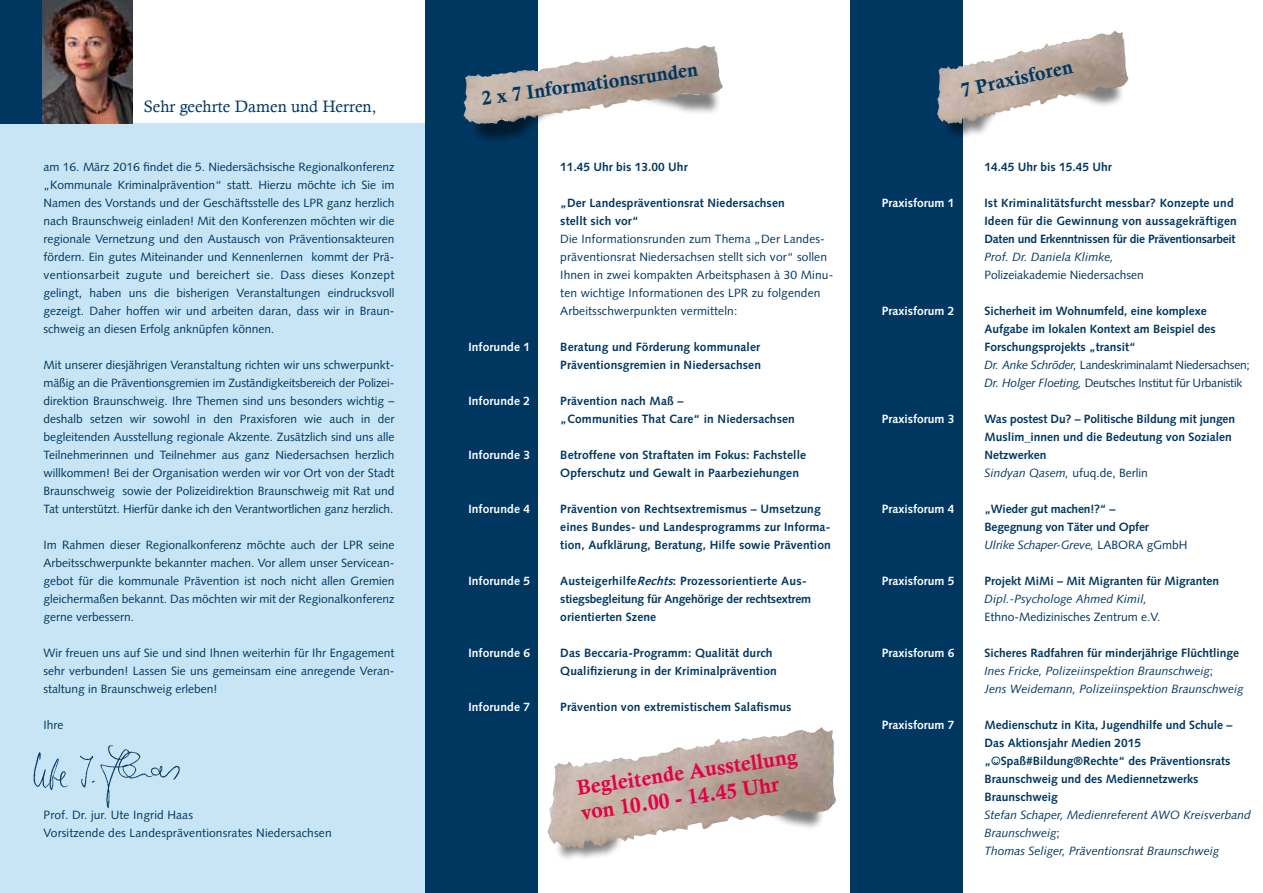
<style>
.page{position:relative;width:1263px;height:893px;background:#fff}
.page>*{position:absolute;margin:0;border:0;box-sizing:border-box;transform-origin:0 0}
.t1{font:21.15px/25.3px "Calis MT Bol";color:#e40045}
.t2{font:19.5px "Calis MT Bol";color:#003760}
.t3{font:16.5px "Calisto";color:#003760}
.t4{font:12px/18px "Syntax";letter-spacing:.01em;color:#003760;text-align:justify}
.t5{font:700 12px/18px "Syntax";letter-spacing:.01em;color:#003760}
.t6{font:italic 12px/18px "Syntax";color:#003760}
.t7{font:700 12px "Syntax";color:#fff}
.t8{font:700 12px/18px "Syntax";letter-spacing:-.015em;color:#003760}
.s1{font-style:italic}
.s2{font-weight:400;font-style:italic}
.s3{font-weight:400}
.s4{font-weight:700;font-style:normal}
.s5{font-style:normal}
</style>
<div class="page">
<div style="left:0;top:123px;width:425px;height:770px;background:#c7e5f4"></div>
<div style="left:425px;top:0;width:113px;height:893px;background:#003760"></div>
<div style="left:469px;top:68px;width:251px;height:75px;background:#000;opacity:.5"></div>
<svg style="left:468px;top:77px;width:233px;height:47px"></svg>
<div style="left:850px;top:0;width:113px;height:893px;background:#003760"></div>
<img style="left:33px;top:745px;width:147px;height:64px">
<div style="left:0;top:0;width:43px;height:123px;background:#003760"></div>
<div style="left:941px;top:61px;width:182px;height:78px;background:#000;opacity:.5"></div>
<svg style="left:939px;top:70px;width:165px;height:50px"></svg>
<img style="left:939px;top:32px;width:175px;height:38px">
<img style="left:467px;top:46px;width:236px;height:31px">
<img style="left:43px;top:0;width:90px;height:123px">
<svg style="left:993px;top:759px;width:6px;height:5px"></svg>
<div style="left:553px;top:768px;width:271px;height:94px;background:#000;opacity:.5"></div>
<svg style="left:552px;top:767px;width:252px;height:75px"></svg>
<img style="left:554px;top:728px;width:266px;height:39px">
<h3 class="t3" style="left:144px;top:96px;width:234px">Sehr geehrte Damen und Herren,</h3>
<p class="t4" style="left:44px;top:157px;width:352px">am 16. März 2016 findet die 5. Niedersächsische Regionalkonferenz „Kommunale Kriminalprävention“ statt. Hierzu möchte ich Sie im Namen des Vorstands und der Geschäftsstelle des LPR ganz herzlich nach Braunschweig einladen! Mit den Konferenzen möchten wir die regionale Vernetzung und den Austausch von Präventionsakteuren fördern. Ein gutes Miteinander und Kennenlernen kommt der Prä&shy;ventionsarbeit zugute und bereichert sie. Dass dieses Konzept gelingt, haben uns die bisherigen Veranstaltungen eindrucksvoll gezeigt. Daher hoffen wir und arbeiten daran, dass wir in Braun&shy;schweig an diesen Erfolg anknüpfen können.</p>
<p class="t4" style="left:44px;top:355px;width:352px">Mit unserer diesjährigen Veranstaltung richten wir uns schwerpunkt&shy;mäßig an die Präventionsgremien im Zuständigkeitsbereich der Polizei&shy;direktion Braunschweig. Ihre Themen sind uns besonders wichtig – deshalb setzen wir sowohl in den Praxisforen wie auch in der begleitenden Ausstellung regionale Akzente. Zusätzlich sind uns alle Teilnehmerinnen und Teilnehmer aus ganz Niedersachsen herzlich willkommen! Bei der Organisation werden wir vor Ort von der Stadt Braunschweig sowie der Polizeidirektion Braunschweig mit Rat und Tat unterstützt. Hierfür danke ich den Verantwortlichen ganz herzlich.</p>
<p class="t4" style="left:44px;top:535px;width:352px">Im Rahmen dieser Regionalkonferenz möchte auch der LPR seine Arbeitsschwerpunkte bekannter machen. Vor allem unser Servicean&shy;gebot für die kommunale Prävention ist noch nicht allen Gremien gleichermaßen bekannt. Das möchten wir mit der Regionalkonferenz gerne verbessern.</p>
<p class="t4" style="left:44px;top:643px;width:352px">Wir freuen uns auf Sie und sind Ihnen weiterhin für Ihr Engagement sehr verbunden! Lassen Sie uns gemeinsam eine anregende Veran&shy;staltung in Braunschweig erleben!</p>
<p class="t4" style="left:44px;top:715px;width:21px">Ihre</p>
<p class="t4" style="left:44px;top:805px;width:290px">Prof. Dr. jur. Ute Ingrid Haas<br>Vorsitzende des Landespräventionsrates Niedersachsen</p>
<h2 class="t2" style="left:480px;top:88px;width:219px;rotate:-8deg">2 x 7 Informationsrunden</h2>
<p class="t7" style="left:468px;top:340px;width:63px">Inforunde 1</p>
<p class="t7" style="left:468px;top:394px;width:63px">Inforunde 2</p>
<p class="t7" style="left:468px;top:448px;width:63px">Inforunde 3</p>
<p class="t7" style="left:468px;top:502px;width:63px">Inforunde 4</p>
<p class="t7" style="left:468px;top:574px;width:63px">Inforunde 5</p>
<p class="t7" style="left:468px;top:646px;width:63px">Inforunde 6</p>
<p class="t7" style="left:468px;top:700px;width:63px">Inforunde 7</p>
<p class="t5" style="left:560px;top:158px;width:129px">11.45 Uhr bis 13.00 Uhr</p>
<p class="t5" style="left:560px;top:194px;width:226px">„Der Landespräventionsrat Niedersachsen stellt sich vor“</p>
<p class="t4" style="left:560px;top:230px;width:275px;text-align:left">Die Informationsrunden zum Thema „Der Landes&shy;präventionsrat Niedersachsen stellt sich vor“ sollen Ihnen in zwei kompakten Arbeitsphasen à 30 Minu&shy;ten wichtige Informationen des LPR zu folgenden Arbeitsschwerpunkten vermitteln:</p>
<p class="t5" style="left:560px;top:338px;width:202px">Beratung und Förderung kommunaler<br>Präventionsgremien in Niedersachsen</p>
<p class="t5" style="left:560px;top:392px;width:236px">Prävention nach Maß –<br>„Communities That Care“ in Niedersachsen</p>
<p class="t5" style="left:560px;top:446px;width:247px">Betroffene von Straftaten im Fokus: Fachstelle<br>Opferschutz und Gewalt in Paarbeziehungen</p>
<p class="t5" style="left:560px;top:500px;width:272px">Prävention von Rechtsextremismus – Umsetzung eines Bundes- und Landesprogramms zur Informa&shy;tion, Aufklärung, Beratung, Hilfe sowie Prävention</p>
<p class="t5" style="left:560px;top:572px;width:252px">Austeigerhilfe<span class="s1">Rechts</span>: Prozessorientierte Aus&shy;stiegsbegleitung für Angehörige der rechtsextrem orientierten Szene</p>
<p class="t5" style="left:560px;top:644px;width:218px">Das Beccaria-Programm: Qualität durch<br>Qualifizierung in der Kriminalprävention</p>
<p class="t5" style="left:560px;top:698px;width:233px">Prävention von extremistischem Salafismus</p>
<h1 class="t1" style="left:575px;top:775px;width:224px;rotate:-8deg">Begleitende Ausstellung von 10.00 - 14.45 Uhr</h1>
<h2 class="t2" style="left:959px;top:79px;width:115px;rotate:-12deg">7 Praxisforen</h2>
<p class="t7" style="left:882px;top:196px;width:74px">Praxisforum 1</p>
<p class="t7" style="left:882px;top:304px;width:74px">Praxisforum 2</p>
<p class="t7" style="left:882px;top:412px;width:74px">Praxisforum 3</p>
<p class="t7" style="left:882px;top:502px;width:74px">Praxisforum 4</p>
<p class="t7" style="left:882px;top:574px;width:74px">Praxisforum 5</p>
<p class="t7" style="left:882px;top:646px;width:74px">Praxisforum 6</p>
<p class="t7" style="left:882px;top:718px;width:74px">Praxisforum 7</p>
<p class="t5" style="left:984px;top:158px;width:129px">14.45 Uhr bis 15.45 Uhr</p>
<p class="t5" style="left:984px;top:194px;width:254px">Ist Kriminalitätsfurcht messbar? Konzepte und<br>Ideen für die Gewinnung von aussagekräftigen<br>Daten und Erkenntnissen für die Präventionsarbeit</p>
<p class="t6" style="left:984px;top:248px;width:131px">Prof. Dr. Daniela Klimke,</p>
<p class="t4" style="left:984px;top:266px;width:161px">Polizeiakademie Niedersachsen</p>
<p class="t5" style="left:984px;top:302px;width:267px">Sicherheit im Wohnumfeld, eine komplexe Aufgabe im lokalen Kontext am Beispiel des Forschungsprojekts „transit“<br><span class="s2">Dr. Anke Schröder,</span> <span class="s3">Landeskriminalamt Niedersachsen; </span><span class="s2">Dr. Holger Floeting,</span> <span class="s3">Deutsches Institut für Urbanistik</span></p>
<p class="t5" style="left:984px;top:410px;width:252px">Was postest Du? – Politische Bildung mit jungen Muslim_innen und die Bedeutung von Sozialen Netzwerken<br><span class="s2">Sindyan Qasem,</span> <span class="s3">ufuq.de, Berlin</span></p>
<p class="t8" style="left:984px;top:500px;width:204px">„Wieder gut machen!?“ –<br>Begegnung von Täter und Opfer<br><span class="s2">Ulrike Schaper-Greve,</span> <span class="s3">LABORA gGmbH</span></p>
<p class="t5" style="left:984px;top:572px;width:236px">Projekt MiMi – Mit Migranten für Migranten</p>
<p class="t6" style="left:984px;top:590px;width:164px">Dipl.-Psychologe Ahmed Kimil,</p>
<p class="t4" style="left:984px;top:608px;width:178px">Ethno-Medizinisches Zentrum e.V.</p>
<p class="t6" style="left:984px;top:644px;width:260px"><span class="s4">Sicheres Radfahren für minderjährige Flüchtlinge<br></span>Ines Fricke, Polizeiinspektion Braunschweig<span class="s5">;<br></span>Jens Weidemann, Polizeiinspektion Braunschweig</p>
<p class="t5" style="left:984px;top:716px;width:250px">Medienschutz in Kita, Jugendhilfe und Schule – Das Aktionsjahr Medien 2015 „®Spaß#Bildung®Rechte“ des Präventionsrats Braunschweig und des Mediennetzwerks Braunschweig</p>
<p class="t6" style="left:984px;top:806px;width:268px">Stefan Schaper, Medienreferent AWO Kreisverband<br>Braunschweig<span class="s5">;<br></span>Thomas Seliger, Präventionsrat Braunschweig</p>
</div>
